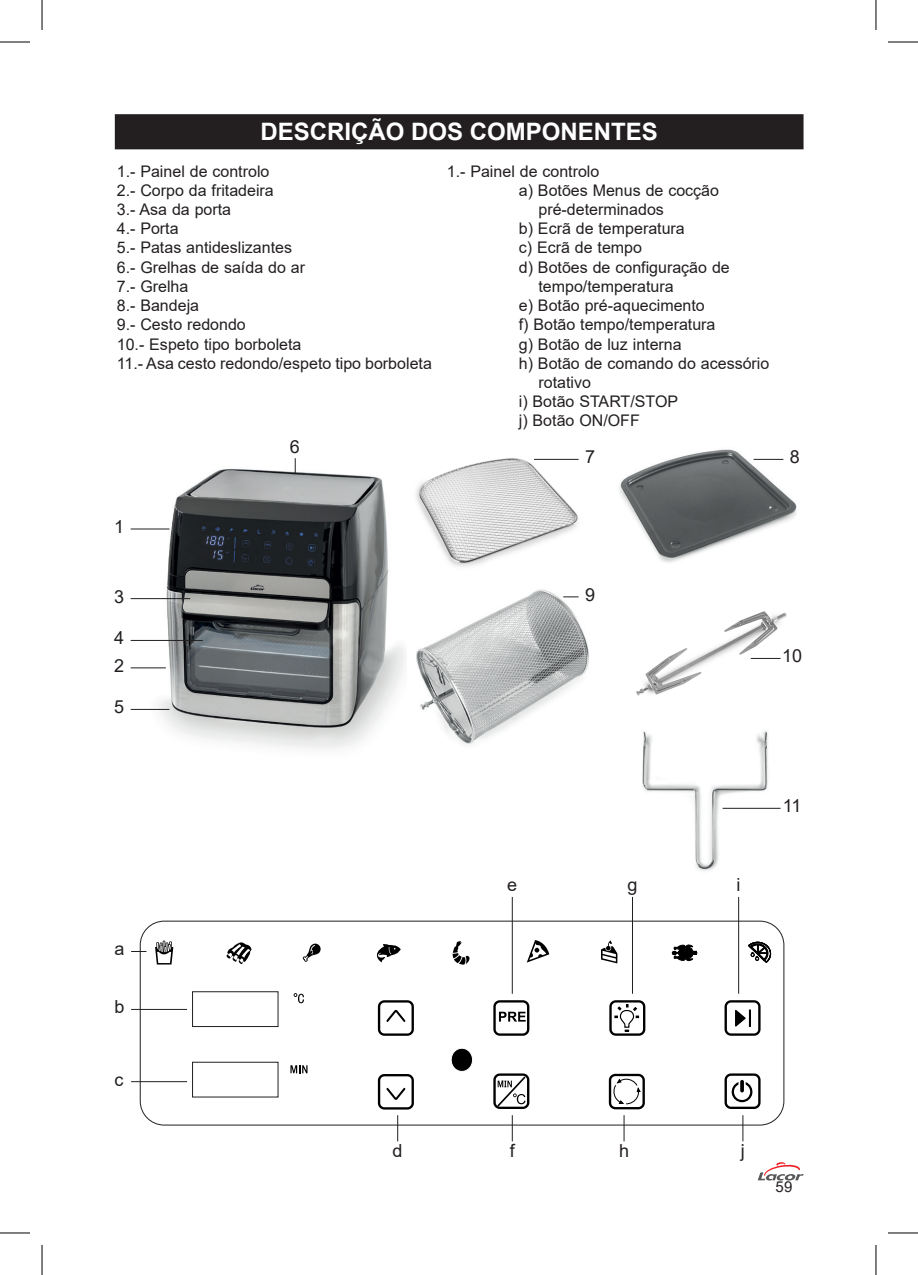
<style>
.page{position:relative;width:918px;height:1275px;background:#fff}
.page>*{position:absolute;margin:0;border:0;box-sizing:border-box;transform-origin:0 0}
.t1{font:700 24px "Arial";color:#fff}
.t2{font:18px "Arial";color:#231f20}
.t3{font:16px "Arial";color:#231f20}
.t4{font:15px "Arial";color:#231f20}
</style>
<div class="page">
<svg style="left:758px;top:1162px;width:45px;height:18px"></svg>
<div style="left:116px;top:115px;width:686px;height:33px;background:#231f20"></div>
<div style="left:115px;top:114px;width:688px;height:35px;border:2px solid #231f20"></div>
<svg style="left:376px;top:944px;width:24px;height:18px"></svg>
<svg style="left:601px;top:940px;width:16px;height:23px"></svg>
<svg style="left:303px;top:943px;width:18px;height:18px"></svg>
<svg style="left:452px;top:940px;width:17px;height:24px"></svg>
<svg style="left:672px;top:944px;width:25px;height:18px"></svg>
<svg style="left:527px;top:940px;width:22px;height:22px"></svg>
<svg style="left:226px;top:942px;width:25px;height:22px"></svg>
<svg style="left:155px;top:940px;width:18px;height:24px"></svg>
<svg style="left:748px;top:941px;width:23px;height:22px"></svg>
<svg style="left:378px;top:1000px;width:36px;height:35px"></svg>
<svg style="left:378px;top:1074px;width:36px;height:35px"></svg>
<svg style="left:609px;top:1000px;width:36px;height:35px"></svg>
<svg style="left:493px;top:1073px;width:36px;height:36px"></svg>
<svg style="left:608px;top:1073px;width:36px;height:36px"></svg>
<svg style="left:724px;top:1073px;width:36px;height:36px"></svg>
<svg style="left:724px;top:1000px;width:36px;height:35px"></svg>
<svg style="left:290px;top:1065px;width:17px;height:8px"></svg>
<svg style="left:293px;top:993px;width:11px;height:10px"></svg>
<div style="left:151px;top:981px;width:129px;height:66px;border:1px solid #fff;border-radius:2px"></div>
<div style="left:151px;top:1054px;width:129px;height:66px;border:1px solid #fff;border-radius:2px"></div>
<div style="left:451px;top:1048px;width:21px;height:23px;background:#000;border-radius:50%"></div>
<div style="left:451px;top:1048px;width:22px;height:23px;border:1px solid #fff;border-radius:50%"></div>
<svg style="left:493px;top:1000px;width:36px;height:35px"></svg>
<div style="left:140px;top:921px;width:644px;height:204px;border:1px solid #231f20;border-radius:24px"></div>
<div style="left:192px;top:991px;width:86px;height:35px;border:1px solid #231f20"></div>
<div style="left:192px;top:1062px;width:86px;height:35px;border:1px solid #231f20"></div>
<img style="left:416px;top:458px;width:163px;height:109px">
<img style="left:619px;top:449px;width:178px;height:114px">
<img style="left:416px;top:589px;width:173px;height:156px">
<img style="left:642px;top:731px;width:138px;height:140px">
<img style="left:636px;top:611px;width:151px;height:85px">
<hr style="left:753px;top:459px;width:30px;height:1px;background:#231f20">
<hr style="left:534px;top:459px;width:44px;height:1px;background:#231f20">
<svg style="left:563px;top:596px;width:15px;height:1px"></svg>
<hr style="left:750px;top:658px;width:30px;height:1px;background:#231f20">
<hr style="left:722px;top:808px;width:58px;height:1px;background:#231f20">
<img style="left:133px;top:458px;width:272px;height:291px">
<hr style="left:131px;top:528px;width:38px;height:1px;background:#231f20">
<hr style="left:131px;top:640px;width:72px;height:1px;background:#231f20">
<hr style="left:131px;top:667px;width:35px;height:1px;background:#231f20">
<hr style="left:131px;top:709px;width:38px;height:1px;background:#231f20">
<hr style="left:131px;top:598px;width:59px;height:1px;background:#231f20">
<svg style="left:131px;top:951px;width:15px;height:1px"></svg>
<hr style="left:131px;top:1009px;width:56px;height:1px;background:#231f20">
<hr style="left:131px;top:1081px;width:56px;height:1px;background:#231f20">
<svg style="left:397px;top:1115px;width:1px;height:26px"></svg>
<svg style="left:512px;top:1115px;width:1px;height:26px"></svg>
<hr style="left:512px;top:897px;width:1px;height:96px;background:#231f20">
<hr style="left:632px;top:897px;width:1px;height:96px;background:#231f20">
<hr style="left:738px;top:897px;width:1px;height:96px;background:#231f20">
<svg style="left:623px;top:1115px;width:1px;height:26px"></svg>
<svg style="left:742px;top:1115px;width:1px;height:26px"></svg>
<svg style="left:295px;top:458px;width:1px;height:15px"></svg>
<hr style="left:0;top:42px;width:30px;height:1px;background:#000">
<hr style="left:887px;top:42px;width:30px;height:1px;background:#000">
<hr style="left:0;top:1232px;width:30px;height:1px;background:#000">
<hr style="left:887px;top:1232px;width:30px;height:1px;background:#000">
<hr style="left:42px;top:0;width:1px;height:30px;background:#000">
<hr style="left:42px;top:1245px;width:1px;height:30px;background:#000">
<hr style="left:875px;top:0;width:1px;height:30px;background:#000">
<hr style="left:875px;top:1245px;width:1px;height:30px;background:#000">
<p class="t1" style="left:260px;top:114px;width:399px">DESCRIÇÃO DOS COMPONENTES</p>
<p class="t3" style="left:447px;top:160px;width:154px">1.- Painel de controlo</p>
<p class="t3" style="left:519px;top:179px;width:202px">a) Botões Menus de cocção</p>
<p class="t3" style="left:538px;top:198px;width:127px">pré-determinados</p>
<p class="t3" style="left:519px;top:218px;width:167px">b) Ecrã de temperatura</p>
<p class="t3" style="left:519px;top:237px;width:125px">c) Ecrã de tempo</p>
<p class="t3" style="left:519px;top:256px;width:212px">d) Botões de configuração de</p>
<p class="t3" style="left:538px;top:275px;width:137px">tempo/temperatura</p>
<p class="t3" style="left:519px;top:294px;width:187px">e) Botão pré-aquecimento</p>
<p class="t3" style="left:519px;top:314px;width:198px">f) Botão tempo/temperatura</p>
<p class="t3" style="left:519px;top:333px;width:164px">g) Botão de luz interna</p>
<p class="t3" style="left:519px;top:352px;width:252px">h) Botão de comando do acessório</p>
<p class="t3" style="left:538px;top:371px;width:54px">rotativo</p>
<p class="t3" style="left:519px;top:390px;width:161px">i) Botão START/STOP</p>
<p class="t3" style="left:519px;top:410px;width:122px">j) Botão ON/OFF</p>
<p class="t3" style="left:117px;top:160px;width:154px">1.- Painel de controlo</p>
<p class="t3" style="left:117px;top:179px;width:158px">2.- Corpo da fritadeira</p>
<p class="t3" style="left:117px;top:198px;width:116px">3.- Asa da porta</p>
<p class="t3" style="left:117px;top:218px;width:63px">4.- Porta</p>
<p class="t3" style="left:117px;top:237px;width:177px">5.- Patas antideslizantes</p>
<p class="t3" style="left:117px;top:256px;width:190px">6.- Grelhas de saída do ar</p>
<p class="t3" style="left:117px;top:275px;width:73px">7.- Grelha</p>
<p class="t3" style="left:117px;top:294px;width:84px">8.- Bandeja</p>
<p class="t3" style="left:117px;top:314px;width:130px">9.- Cesto redondo</p>
<p class="t3" style="left:117px;top:333px;width:186px">10.- Espeto tipo borboleta</p>
<p class="t3" style="left:117px;top:352px;width:316px">11.- Asa cesto redondo/espeto tipo borboleta</p>
<p class="t2" style="left:114px;top:514px;width:12px">1</p>
<p class="t2" style="left:114px;top:584px;width:12px">3</p>
<p class="t2" style="left:114px;top:625px;width:12px">4</p>
<p class="t2" style="left:114px;top:653px;width:12px">2</p>
<p class="t2" style="left:114px;top:694px;width:12px">5</p>
<p class="t2" style="left:115px;top:936px;width:12px">a</p>
<p class="t2" style="left:115px;top:994px;width:12px">b</p>
<p class="t2" style="left:115px;top:1066px;width:10px">c</p>
<p class="t2" style="left:290px;top:434px;width:12px">6</p>
<p class="t2" style="left:585px;top:444px;width:12px">7</p>
<p class="t2" style="left:789px;top:444px;width:12px">8</p>
<p class="t2" style="left:585px;top:582px;width:12px">9</p>
<p class="t2" style="left:782px;top:643px;width:22px">10</p>
<p class="t2" style="left:507px;top:872px;width:12px">e</p>
<p class="t2" style="left:627px;top:872px;width:12px">g</p>
<p class="t2" style="left:736px;top:872px;width:5px">i</p>
<p class="t2" style="left:782px;top:793px;width:20px">11</p>
<p class="t2" style="left:392px;top:1138px;width:12px">d</p>
<p class="t2" style="left:509px;top:1138px;width:7px">f</p>
<p class="t2" style="left:619px;top:1138px;width:12px">h</p>
<p class="t2" style="left:740px;top:1138px;width:5px">j</p>
<p class="t4" style="left:775px;top:1176px;width:18px">59</p>
</div>
